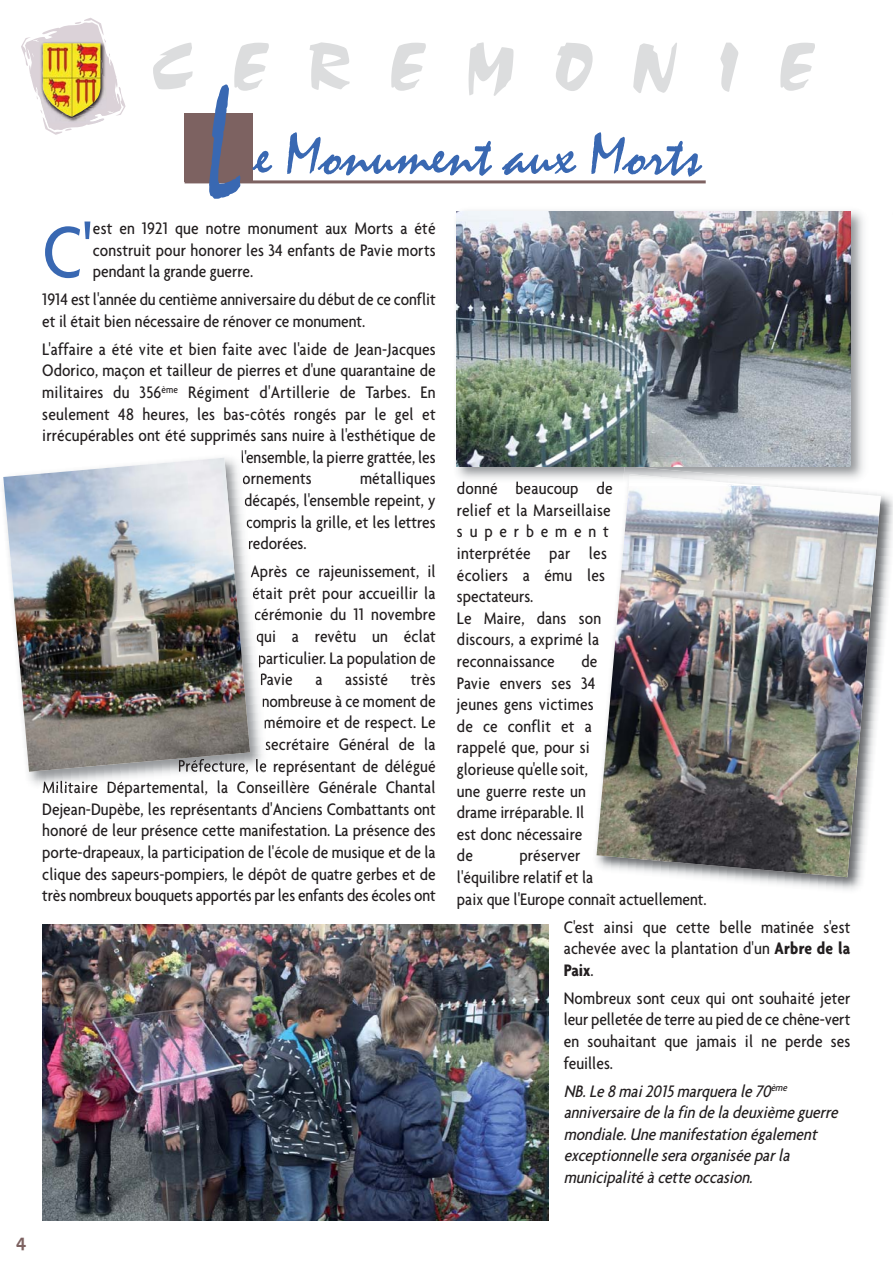
<style>
.page{position:relative;width:893px;height:1263px;background:#fff}
.page>*{position:absolute;margin:0;border:0;box-sizing:border-box;transform-origin:0 0}
.t1{font:162px "Mistral D";color:#3968b2;scale:.67 1}
.t2{font:500 condensed 78.45px "Agenda";color:#3968b2}
.t3{font:72px "Choc D";letter-spacing:.5em;color:#dcddde}
.t4{font:60px "Mistral D";color:#3968b2}
.t5{font:500 condensed 18px/21.6px "Agenda";color:#231f20;text-align:justify}
.t6{font:italic 500 condensed 18px/21.6px "Agenda";color:#231f20}
.t7{font:700 18px "The Sans";color:#7d6261}
.s1{font-weight:700}
</style>
<div class="page">
<svg style="left:21px;top:18px;width:105px;height:117px"></svg>
<img style="left:94px;top:41px;width:13px;height:40px">
<img style="left:42px;top:43px;width:58px;height:74px">
<img style="left:702px;top:494px;width:190px;height:396px">
<img style="left:596px;top:486px;width:285px;height:391px">
<img style="left:456px;top:211px;width:407px;height:275px">
<img style="left:457px;top:482px;width:147px;height:4px">
<img style="left:623px;top:466px;width:231px;height:20px">
<img style="left:630px;top:474px;width:137px;height:12px">
<img style="left:629px;top:476px;width:118px;height:10px">
<img style="left:457px;top:211px;width:394px;height:255px">
<img style="left:28px;top:457px;width:234px;height:328px">
<img style="left:241px;top:450px;width:3px;height:8px">
<svg style="left:250px;top:515px;width:1px;height:34px"></svg>
<img style="left:251px;top:566px;width:3px;height:15px">
<img style="left:253px;top:587px;width:3px;height:16px">
<svg style="left:255px;top:608px;width:2px;height:13px"></svg>
<svg style="left:257px;top:629px;width:4px;height:39px"></svg>
<svg style="left:261px;top:674px;width:2px;height:11px"></svg>
<svg style="left:262px;top:698px;width:3px;height:9px"></svg>
<svg style="left:264px;top:720px;width:3px;height:9px"></svg>
<svg style="left:265px;top:741px;width:4px;height:9px"></svg>
<img style="left:179px;top:759px;width:88px;height:15px">
<img style="left:43px;top:781px;width:80px;height:10px">
<img style="left:3px;top:458px;width:247px;height:314px">
<img style="left:42px;top:924px;width:507px;height:296px">
<div style="left:185px;top:114px;width:68px;height:68px;background:#7d6261"></div>
<hr style="left:185px;top:180px;width:521px;height:3px;background:#7d6261">
<h3 class="t3" style="left:151px;top:43px;width:666px">CEREMONIE</h3>
<h1 class="t1" style="left:206px;top:91px;width:52px">L</h1>
<h3 class="t4" style="left:256px;top:135px;width:446px">e Monument aux Morts</h3>
<h2 class="t2" style="left:42px;top:222px;width:52px">C'</h2>
<p class="t5" style="left:93px;top:219px;width:344px">est en 1921 que notre monument aux Morts a été construit pour honorer les 34 enfants de Pavie morts pendant la grande guerre.</p>
<p class="t5" style="left:42px;top:290px;width:395px">1914 est l'année du centième anniversaire du début de ce conflit et il était bien nécessaire de rénover ce monument.</p>
<p class="t5" style="left:42px;top:340px;width:395px">L'affaire a été vite et bien faite avec l'aide de Jean-Jacques</p>
<p class="t5" style="left:42px;top:361px;width:395px">Odorico, maçon et tailleur de pierres et d'une quarantaine de</p>
<p class="t5" style="left:42px;top:383px;width:395px">militaires du 356<sup>ème</sup> Régiment d'Artillerie de Tarbes. En</p>
<p class="t5" style="left:42px;top:405px;width:395px">seulement 48 heures, les bas-côtés rongés par le gel et</p>
<p class="t5" style="left:42px;top:426px;width:395px">irrécupérables ont été supprimés sans nuire à l'esthétique de</p>
<p class="t5" style="left:240px;top:448px;width:197px">l'ensemble, la pierre grattée, les</p>
<p class="t5" style="left:242px;top:469px;width:71px">ornements</p>
<p class="t5" style="left:244px;top:469px;width:193px;text-indent:116px">métalliques décapés, l'ensemble repeint, y compris la grille, et les lettres redorées.</p>
<p class="t5" style="left:250px;top:562px;width:187px">Après ce rajeunissement, il</p>
<p class="t5" style="left:252px;top:584px;width:185px">était prêt pour accueillir la</p>
<p class="t5" style="left:254px;top:605px;width:183px">cérémonie du 11 novembre</p>
<p class="t5" style="left:256px;top:627px;width:181px">qui a revêtu un éclat</p>
<p class="t5" style="left:258px;top:648px;width:179px">particulier. La population de</p>
<p class="t5" style="left:260px;top:670px;width:35px">Pavie</p>
<p class="t5" style="left:315px;top:670px;width:9px">a</p>
<p class="t5" style="left:345px;top:670px;width:44px">assisté</p>
<p class="t5" style="left:42px;top:670px;width:395px;text-align:right">très<br>nombreuse à ce moment de<br>mémoire et de respect. Le<br>secrétaire Général de la<br>Préfecture, le représentant de délégué<br>Militaire Départemental, la Conseillère Générale Chantal Dejean-Dupèbe, les représentants d'Anciens Combattants ont honoré de leur présence cette manifestation. La présence des porte-drapeaux, la participation de l'école de musique et de la clique des sapeurs-pompiers, le dépôt de quatre gerbes et de très nombreux bouquets apportés par les enfants des écoles ont</p>
<p class="t5" style="left:457px;top:479px;width:157px;text-align:left">donné beaucoup de relief et la Marseillaise superbement interprétée par les écoliers a ému les spectateurs.<br>Le Maire, dans son discours, a exprimé la reconnaissance</p>
<p class="t5" style="left:457px;top:652px;width:142px;text-align:left;text-indent:124px">de<br>Pavie envers ses 34 jeunes gens victimes de ce conflit et a rappelé que, pour si glorieuse qu'elle soit, une guerre reste un drame irréparable. Il est donc nécessaire de</p>
<p class="t5" style="left:457px;top:846px;width:251px;text-align:left;text-indent:62px">préserver<br>l'équilibre relatif et la<br>paix que l'Europe connaît actuellement.</p>
<p class="t5" style="left:564px;top:917px;width:288px">C'est ainsi que cette belle matinée s'est achevée avec la plantation d'un <span class="s1">Arbre de la Paix</span>.</p>
<p class="t5" style="left:564px;top:989px;width:288px">Nombreux sont ceux qui ont souhaité jeter leur pelletée de terre au pied de ce chêne-vert en souhaitant que jamais il ne perde ses feuilles.</p>
<p class="t6" style="left:564px;top:1081px;width:279px">NB.Le 8 mai2015 marquera le 70<sup>ème </sup>anniversaire de la fin de la deuxième guerre mondiale.Une manifestation également exceptionnelle sera organisée parla municipalité à cette occasion.</p>
<p class="t7" style="left:16px;top:1233px;width:11px">4</p>
</div>
